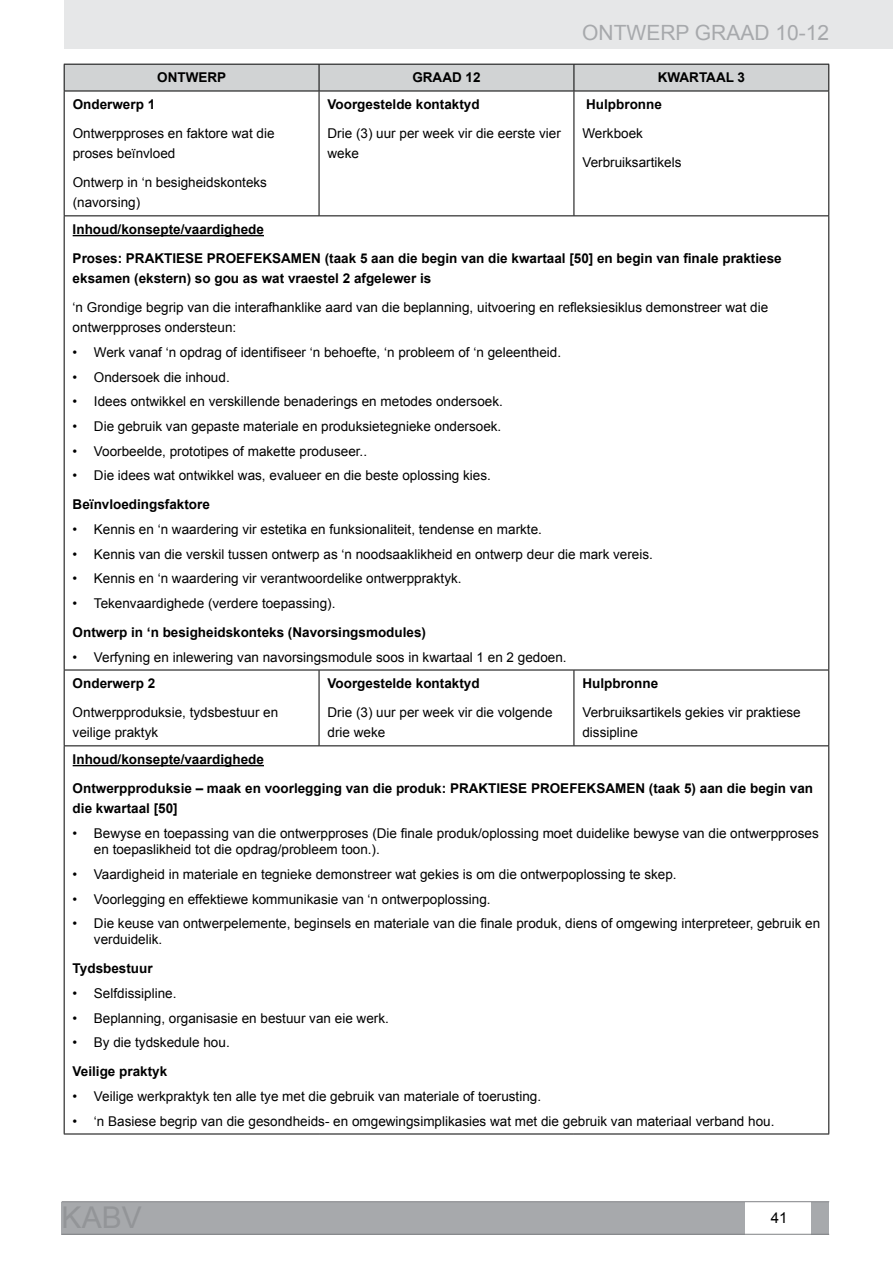
<style>
.page{position:relative;width:893px;height:1263px;background:#fff}
.page>*{position:absolute;margin:0;border:0;box-sizing:border-box;transform-origin:0 0}
.t1{font:21px "Arial";color:#a7a9ac}
.t2{font:15px "Arial";color:#000}
.t3{font:13.5px/20.2px "Arial";color:#000}
.t4{font:700 13.5px/28.8px "Arial";color:#000}
</style>
<div class="page">
<div style="left:64px;top:0;width:829px;height:49px;background:#e6e7e8"></div>
<div style="left:62px;top:1202px;width:683px;height:32px;background:#a7a9ac"></div>
<div style="left:812px;top:1202px;width:17px;height:32px;background:#a7a9ac"></div>
<hr style="left:62px;top:1234px;width:767px;height:1px;background:#808285">
<hr style="left:62px;top:1201px;width:767px;height:1px;background:#808285">
<svg style="left:64px;top:64px;width:765px;height:27px;background:#c5c7c8"></svg>
<hr style="left:64px;top:91px;width:255px;height:1px;background:#000">
<hr style="left:64px;top:91px;width:1px;height:124px;background:#000">
<hr style="left:319px;top:91px;width:255px;height:1px;background:#000">
<hr style="left:319px;top:91px;width:1px;height:124px;background:#000">
<hr style="left:574px;top:91px;width:255px;height:1px;background:#000">
<hr style="left:574px;top:91px;width:1px;height:124px;background:#000">
<hr style="left:828px;top:91px;width:1px;height:124px;background:#000">
<hr style="left:64px;top:215px;width:255px;height:1px;background:#000">
<hr style="left:64px;top:216px;width:1px;height:454px;background:#000">
<hr style="left:319px;top:215px;width:255px;height:1px;background:#000">
<hr style="left:574px;top:215px;width:255px;height:1px;background:#000">
<hr style="left:828px;top:216px;width:1px;height:454px;background:#000">
<hr style="left:64px;top:670px;width:255px;height:1px;background:#000">
<hr style="left:64px;top:670px;width:1px;height:75px;background:#000">
<hr style="left:319px;top:670px;width:255px;height:1px;background:#000">
<hr style="left:319px;top:670px;width:1px;height:75px;background:#000">
<hr style="left:574px;top:670px;width:255px;height:1px;background:#000">
<hr style="left:574px;top:670px;width:1px;height:75px;background:#000">
<hr style="left:828px;top:670px;width:1px;height:75px;background:#000">
<hr style="left:64px;top:746px;width:1px;height:387px;background:#000">
<hr style="left:828px;top:746px;width:1px;height:387px;background:#000">
<hr style="left:64px;top:1133px;width:255px;height:1px;background:#000">
<hr style="left:319px;top:1133px;width:255px;height:1px;background:#000">
<hr style="left:574px;top:1133px;width:255px;height:1px;background:#000">
<hr style="left:64px;top:745px;width:255px;height:1px;background:#000">
<hr style="left:319px;top:745px;width:255px;height:1px;background:#000">
<hr style="left:574px;top:745px;width:255px;height:1px;background:#000">
<hr style="left:73px;top:235px;width:191px;height:1px;background:#000">
<hr style="left:73px;top:765px;width:191px;height:1px;background:#000">
<h1 class="t1" style="left:582px;top:19px;width:249px">ONTWERP GRAAD 10-12</h1>
<p class="t4" style="left:157px;top:64px;width:70px">ONTWERP</p>
<p class="t4" style="left:412px;top:64px;width:70px">GRAAD 12</p>
<p class="t4" style="left:658px;top:64px;width:89px">KWARTAAL 3</p>
<p class="t4" style="left:73px;top:91px;width:84px">Onderwerp 1</p>
<p class="t3" style="left:73px;top:123px;width:203px">Ontwerpproses en faktore wat die proses beïnvloed</p>
<p class="t3" style="left:73px;top:172px;width:196px">Ontwerp in ‘n besigheidskonteks (navorsing)</p>
<p class="t4" style="left:328px;top:91px;width:154px">Voorgestelde kontaktyd</p>
<p class="t3" style="left:328px;top:123px;width:235px">Drie (3) uur per week vir die eerste vier weke</p>
<p class="t4" style="left:586px;top:91px;width:77px">Hulpbronne</p>
<p class="t3" style="left:582px;top:119px;width:101px;line-height:28.8px">Werkboek<br>Verbruiksartikels</p>
<p class="t4" style="left:73px;top:215px;width:710px">Inhoud/konsepte/vaardighede<br>Proses: PRAKTIESE PROEFEKSAMEN (taak 5 aan die begin van die kwartaal [50] en begin van finale praktiese</p>
<p class="t4" style="left:73px;top:264px;width:360px">eksamen (ekstern) so gou as wat vraestel 2 afgelewer is</p>
<p class="t3" style="left:73px;top:297px;width:697px">‘n Grondige begrip van die interafhanklike aard van die beplanning, uitvoering en refleksiesiklus demonstreer wat die ontwerpproses ondersteun:</p>
<p class="t3" style="left:73px;top:342px;width:490px">• Werk vanaf ‘n opdrag of identifiseer ‘n behoefte, ‘n probleem of ‘n geleentheid.</p>
<p class="t3" style="left:73px;top:367px;width:159px">• Ondersoek die inhoud.</p>
<p class="t3" style="left:73px;top:392px;width:432px">• Idees ontwikkel en verskillende benaderings en metodes ondersoek.</p>
<p class="t3" style="left:73px;top:416px;width:430px">• Die gebruik van gepaste materiale en produksietegnieke ondersoek.</p>
<p class="t3" style="left:73px;top:441px;width:296px">• Voorbeelde, prototipes of makette produseer..</p>
<p class="t3" style="left:73px;top:466px;width:420px">• Die idees wat ontwikkel was, evalueer en die beste oplossing kies.</p>
<p class="t4" style="left:73px;top:490px;width:139px">Beïnvloedingsfaktore</p>
<p class="t3" style="left:73px;top:519px;width:471px">• Kennis en ‘n waardering vir estetika en funksionaliteit, tendense en markte.</p>
<p class="t3" style="left:73px;top:544px;width:582px">• Kennis van die verskil tussen ontwerp as ‘n noodsaaklikheid en ontwerp deur die mark vereis.</p>
<p class="t3" style="left:73px;top:569px;width:390px">• Kennis en ‘n waardering vir verantwoordelike ontwerppraktyk.</p>
<p class="t3" style="left:73px;top:593px;width:264px">• Tekenvaardighede (verdere toepassing).</p>
<p class="t4" style="left:73px;top:618px;width:355px">Ontwerp in ‘n besigheidskonteks (Navorsingsmodules)</p>
<p class="t3" style="left:73px;top:647px;width:495px">• Verfyning en inlewering van navorsingsmodule soos in kwartaal 1 en 2 gedoen.</p>
<p class="t4" style="left:73px;top:670px;width:84px">Onderwerp 2</p>
<p class="t3" style="left:73px;top:702px;width:207px">Ontwerpproduksie, tydsbestuur en veilige praktyk</p>
<p class="t4" style="left:582px;top:670px;width:77px">Hulpbronne</p>
<p class="t3" style="left:582px;top:702px;width:220px">Verbruiksartikels gekies vir praktiese dissipline</p>
<p class="t4" style="left:73px;top:745px;width:742px">Inhoud/konsepte/vaardighede<br>Ontwerpproduksie – maak en voorlegging van die produk: PRAKTIESE PROEFEKSAMEN (taak 5) aan die begin van</p>
<p class="t4" style="left:73px;top:794px;width:107px">die kwartaal [50]</p>
<p class="t3" style="left:94px;top:825px;width:726px;line-height:16.2px;text-indent:-21px">• Bewyse en toepassing van die ontwerpproses (Die finale produk/oplossing moet duidelike bewyse van die ontwerpproses en toepaslikheid tot die opdrag/probleem toon.).</p>
<p class="t3" style="left:73px;top:864px;width:606px">• Vaardigheid in materiale en tegnieke demonstreer wat gekies is om die ontwerpoplossing te skep.</p>
<p class="t3" style="left:73px;top:889px;width:419px">• Voorlegging en effektiewe kommunikasie van ‘n ontwerpoplossing.</p>
<p class="t3" style="left:94px;top:915px;width:728px;line-height:16.2px;text-indent:-21px">• Die keuse van ontwerpelemente, beginsels en materiale van die finale produk, diens of omgewing interpreteer, gebruik en verduidelik.</p>
<p class="t4" style="left:73px;top:954px;width:82px">Tydsbestuur</p>
<p class="t3" style="left:73px;top:983px;width:105px">• Selfdissipline.</p>
<p class="t3" style="left:73px;top:1008px;width:318px">• Beplanning, organisasie en bestuur van eie werk.</p>
<p class="t3" style="left:73px;top:1032px;width:159px">• By die tydskedule hou.</p>
<p class="t4" style="left:73px;top:1057px;width:96px">Veilige praktyk</p>
<p class="t3" style="left:73px;top:1086px;width:470px">• Veilige werkpraktyk ten alle tye met die gebruik van materiale of toerusting.</p>
<p class="t3" style="left:73px;top:1111px;width:703px">• ‘n Basiese begrip van die gesondheids- en omgewingsimplikasies wat met die gebruik van materiaal verband hou.</p>
<p class="t4" style="left:328px;top:670px;width:154px">Voorgestelde kontaktyd</p>
<p class="t3" style="left:328px;top:702px;width:227px">Drie (3) uur per week vir die volgende drie weke</p>
<p class="t2" style="left:771px;top:1208px;width:18px">41</p>
</div>
